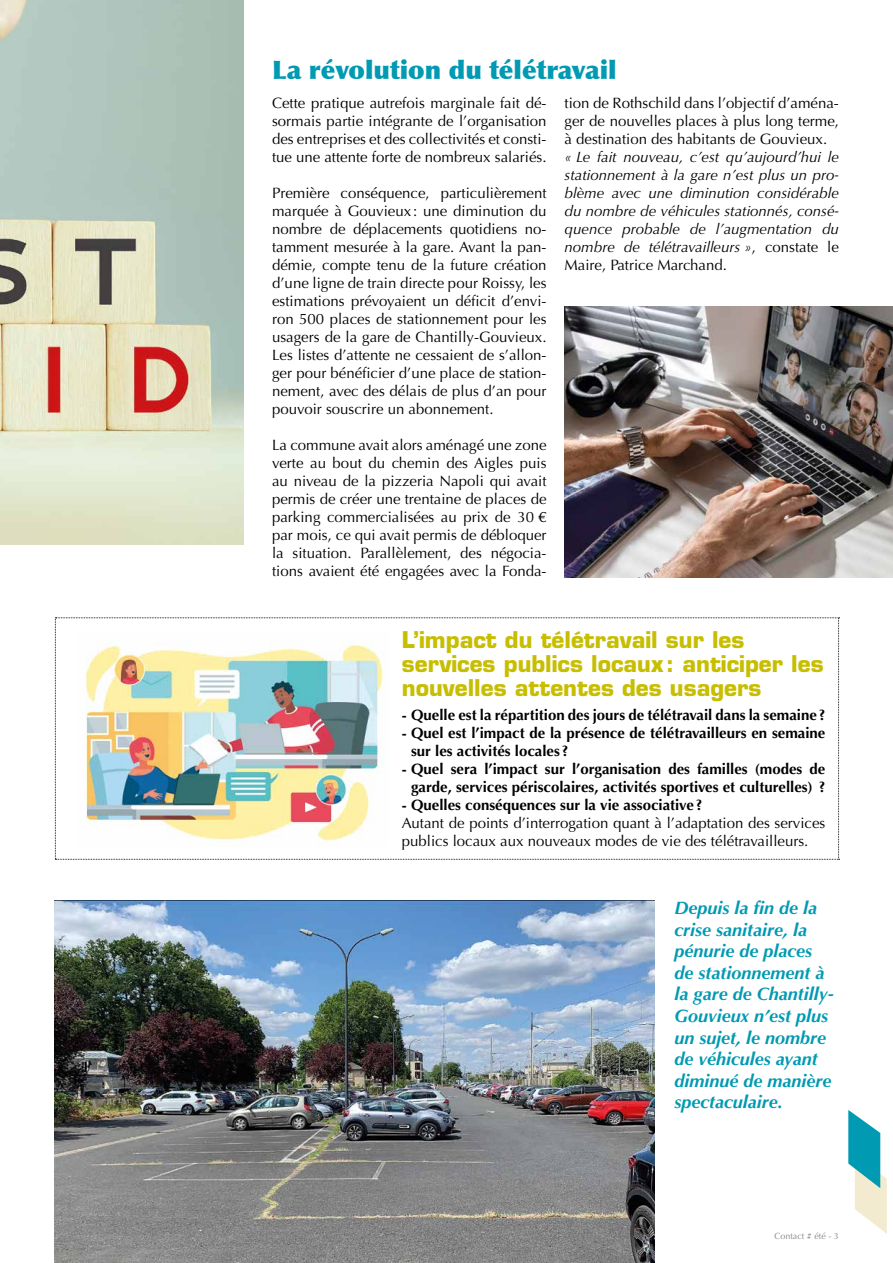
<style>
.page{position:relative;width:893px;height:1263px;background:#fff}
.page>*{position:absolute;margin:0;border:0;box-sizing:border-box;transform-origin:0 0}
.t1{font:900 25.5px "Optima";color:#009ab2}
.t2{font:700 22.5px/24px "Eurostile LT Std";color:#c7be00}
.t3{font:italic 700 18px/21.6px "Optima";color:#009ab2}
.t4{font:15px/18px "Optima";color:#000;text-align:justify}
.t5{font:700 15px/18px "Optima";color:#000}
.t6{font:italic 15px/18px "Optima";color:#000;text-align:justify}
.t7{font:9px "Optima";color:#878787}
.s1{font-style:normal}
</style>
<div class="page">
<svg style="left:848px;top:1110px;width:39px;height:124px"></svg>
<img style="left:0;top:0;width:243px;height:544px">
<svg style="left:55px;top:617px;width:785px;height:243px"></svg>
<img style="left:77px;top:631px;width:312px;height:215px">
<img style="left:565px;top:306px;width:328px;height:271px">
<img style="left:55px;top:900px;width:600px;height:363px">
<h1 class="t1" style="left:272px;top:54px;width:346px">La révolution du télétravail</h1>
<p class="t4" style="left:272px;top:94px;width:276px">Cette pratique autrefois marginale fait dé&shy;sormais partie intégrante de l’organisation des entreprises et des collectivités et consti&shy;tue une attente forte de nombreux salariés.</p>
<p class="t4" style="left:272px;top:184px;width:276px">Première conséquence, particulièrement marquée à Gouvieux : une diminution du nombre de déplacements quotidiens no&shy;tamment mesurée à la gare. Avant la pan&shy;démie, compte tenu de la future création d’une ligne de train directe pour Roissy, les estimations prévoyaient un déficit d’envi&shy;ron 500 places de stationnement pour les usagers de la gare de Chantilly-Gouvieux.<br>Les listes d’attente ne cessaient de s’allon&shy;ger pour bénéficier d’une place de station&shy;nement, avec des délais de plus d’an pour pouvoir souscrire un abonnement.</p>
<p class="t4" style="left:272px;top:436px;width:276px">La commune avait alors aménagé une zone verte au bout du chemin des Aigles puis au niveau de la pizzeria Napoli qui avait permis de créer une trentaine de places de parking commercialisées au prix de 30 € par mois, ce qui avait permis de débloquer la situation. Parallèlement, des négocia&shy;tions avaient été engagées avec la Fonda-</p>
<p class="t4" style="left:565px;top:94px;width:276px">tion de Rothschild dans l’objectif d’aména&shy;ger de nouvelles places à plus long terme, à destination des habitants de Gouvieux.</p>
<p class="t6" style="left:565px;top:148px;width:276px">« Le fait nouveau, c’est qu’aujourd’hui le stationnement à la gare n’est plus un pro&shy;blème avec une diminution considérable du nombre de véhicules stationnés, consé&shy;quence probable de l’augmentation du nombre de télétravailleurs »<span class="s1">, constate le Maire, Patrice Marchand.</span></p>
<h2 class="t2" style="left:402px;top:627px;width:423px">L’impact du télétravail sur les services publics locaux: anticiper les nouvelles attentes des usagers</h2>
<p class="t5" style="left:402px;top:706px;width:425px">- Quelle est la répartition des jours de télétravail dans la semaine ?</p>
<p class="t5" style="left:411px;top:724px;width:416px;text-indent:-9px">- Quel est l’impact de la présence de télétravailleurs en semaine sur les activités locales ?</p>
<p class="t5" style="left:402px;top:760px;width:425px;text-align:right">- Quel sera l’impact sur l’organisation des familles (modes de garde, services périscolaires, activités sportives et culturelles) ?</p>
<p class="t5" style="left:402px;top:796px;width:302px">- Quelles conséquences sur la vie associative ?</p>
<p class="t4" style="left:402px;top:814px;width:425px">Autant de points d’interrogation quant à l’adaptation des services publics locaux aux nouveaux modes de vie des télétravailleurs.</p>
<p class="t3" style="left:674px;top:897px;width:161px">Depuis la fin de la crise sanitaire, la pénurie de places de stationnement à la gare de Chantilly-<br>Gouvieux n’est plus un sujet, le nombre de véhicules ayant diminué de manière spectaculaire.</p>
<p class="t7" style="left:774px;top:1231px;width:66px">Contact # été - 3</p>
</div>
